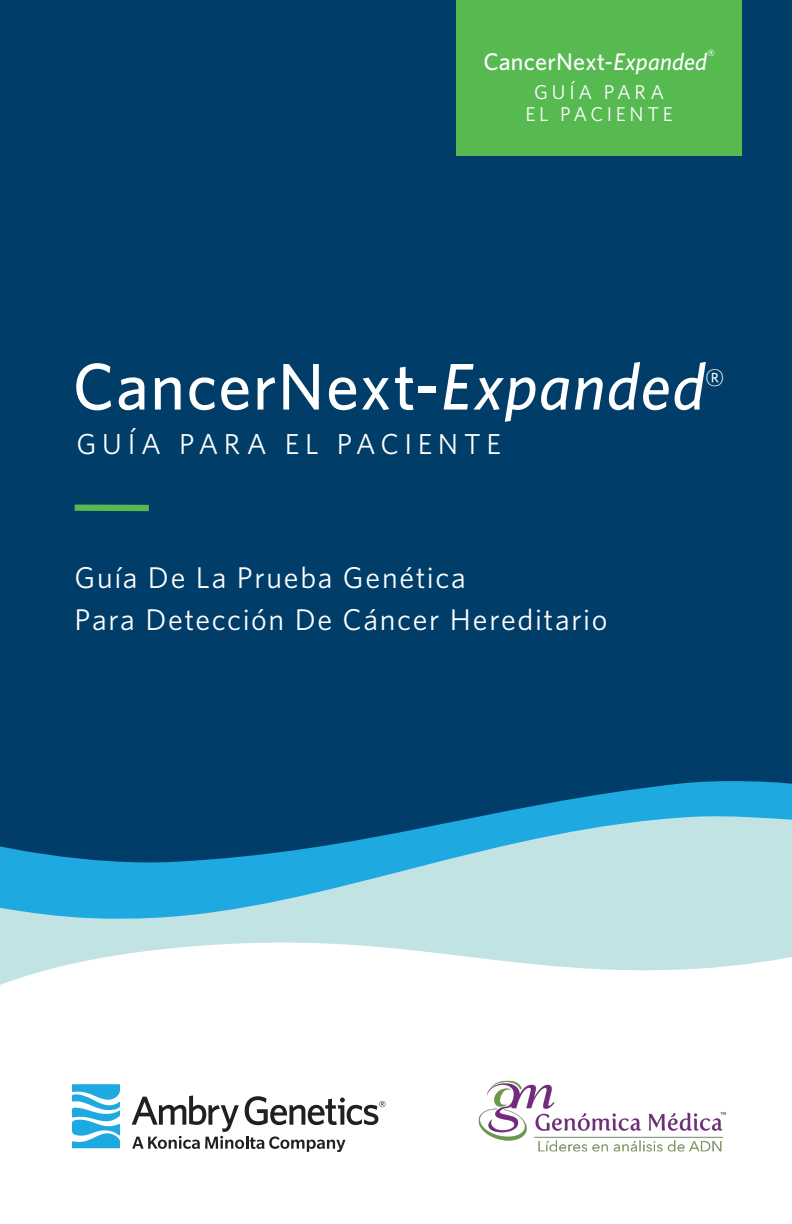
<style>
.page{position:relative;width:792px;height:1224px;background:#fff}
.page>*{position:absolute;margin:0;border:0;box-sizing:border-box;transform-origin:0 0}
.whitney_sub_head{font:500 66px "Whitney";letter-spacing:.02em;color:#fff}
.whitney_sub_head-2{font:30px/42px "Whitney";letter-spacing:.055em;color:#fff}
.whitney_sub_head-3{font:28.8px "Whitney";letter-spacing:.195em;color:#fff}
.whitney_sub_head-4{font:500 24px "Whitney";letter-spacing:.01em;color:#fff}
.whitney_sub_head-5{font:24px "Whitney";color:#fff}
.whitney_sub_head-6{font:20px/22px "Whitney";letter-spacing:.185em;color:#fff;text-align:center}
.whitney_sub_head-7{font:500 9.4px "Whitney";color:#fff}
.s1{font-style:italic}
.s2{font-size:70px}
</style>
<div class="page">
<svg style="left:72px;top:1084px;width:48px;height:64px"></svg>
<svg style="left:132px;top:1095px;width:253px;height:57px"></svg>
<div style="left:0;top:0;width:792px;height:701px;background:#003e69"></div>
<svg style="left:0;top:701px;width:792px;height:114px;background:#024571"></svg>
<svg style="left:0;top:815px;width:792px;height:170px;fill:#c1e3e4"></svg>
<div style="left:75px;top:505px;width:74px;height:6px;background:#56ba51"></div>
<div style="left:456px;top:0;width:286px;height:156px;background:#56ba51"></div>
<img style="left:478px;top:1080px;width:249px;height:72px">
<p class="whitney_sub_head-4" style="left:483px;top:45px;width:225px">CancerNext-<span class="s1">Expanded</span></p>
<p class="whitney_sub_head-7" style="left:708px;top:47px;width:9px">®</p>
<p class="whitney_sub_head-6" style="left:525px;top:81px;width:149px">GUÍA PARA<br>EL PACIENTE</p>
<p class="whitney_sub_head" style="left:73px;top:343px;width:634px">CancerNext<span class="s2">-</span><span class="s1">Expanded</span></p>
<p class="whitney_sub_head-5" style="left:705px;top:362px;width:21px">®</p>
<p class="whitney_sub_head-3" style="left:76px;top:425px;width:426px">GUÍA PARA EL PACIENTE</p>
<p class="whitney_sub_head-2" style="left:75px;top:556px;width:534px">Guía De La Prueba Genética<br>Para Detección De Cáncer Hereditario</p>
</div>
